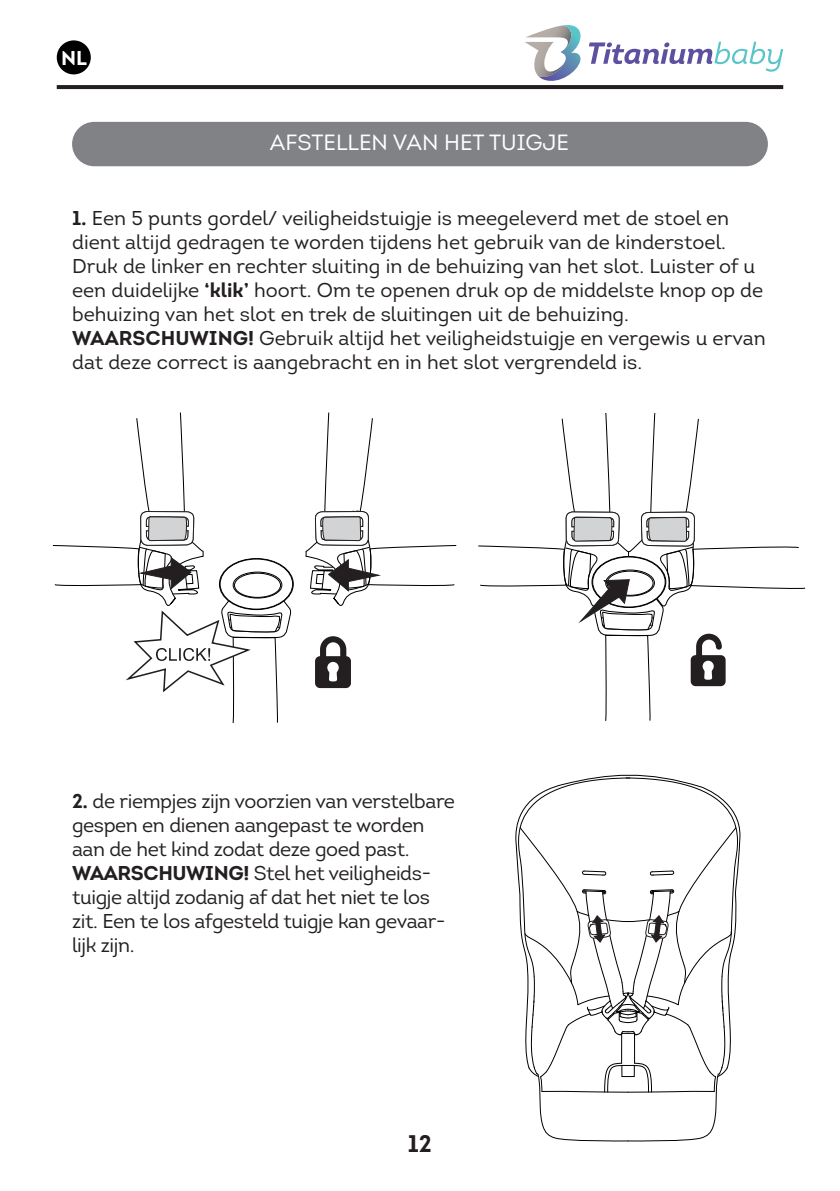
<style>
.page{position:relative;width:840px;height:1191px;background:#fff}
.page>*{position:absolute;margin:0;border:0;box-sizing:border-box;transform-origin:0 0}
.t1{font:700 24px "Intro";color:#231f20}
.t2{font:22px "Intro";color:#fff}
.t3{font:20px/24px "Intro";color:#231f20}
.t4{font:20px/24px "Intro";letter-spacing:-.02em;color:#231f20}
.t5{font:700 20px "Intro";color:#fff}
.s1{font-weight:700}
</style>
<div class="page">
<svg style="left:57px;top:85px;width:725px;height:4px;background:#262223"></svg>
<div style="left:57px;top:40px;width:34px;height:34px;background:#000;border-radius:50%"></div>
<svg style="left:589px;top:42px;width:193px;height:30px"></svg>
<svg style="left:525px;top:25px;width:56px;height:56px"></svg>
<div style="left:72px;top:122px;width:695px;height:44px;background:#808285;border-radius:22px"></div>
<svg style="left:315px;top:636px;width:36px;height:52px"></svg>
<svg style="left:478px;top:413px;width:327px;height:308px"></svg>
<svg style="left:52px;top:412px;width:239px;height:311px"></svg>
<svg style="left:305px;top:412px;width:152px;height:194px"></svg>
<svg style="left:515px;top:777px;width:225px;height:364px"></svg>
<p class="t5" style="left:61px;top:46px;width:27px">NL</p>
<p class="t2" style="left:270px;top:129px;width:300px">AFSTELLEN VAN HET TUIGJE</p>
<p class="t3" style="left:72px;top:206px;width:694px"><span class="s1">1.</span> Een 5 punts gordel/ veiligheidstuigje is meegeleverd met de stoel en dient altijd gedragen te worden tijdens het gebruik van de kinderstoel.<br>Druk de linker en rechter sluiting in de behuizing van het slot. Luister of u een duidelijke <span class="s1">‘klik’</span> hoort. Om te openen druk op de middelste knop op de behuizing van het slot en trek de sluitingen uit de behuizing.<br><span class="s1">WAARSCHUWING!</span> Gebruik altijd het veiligheidstuigje en vergewis u ervan dat deze correct is aangebracht en in het slot vergrendeld is.</p>
<p class="t4" style="left:72px;top:789px;width:384px"><span class="s1">2.</span> de riempjes zijn voorzien van verstelbare gespen en dienen aangepast te worden aan de het kind zodat deze goed past.<br><span class="s1">WAARSCHUWING!</span> Stel het veiligheids&shy;tuigje altijd zodanig af dat het niet te los zit. Een te los afgesteld tuigje kan gevaar&shy;lijk zijn.</p>
<p class="t1" style="left:408px;top:1128px;width:26px">12</p>
</div>
